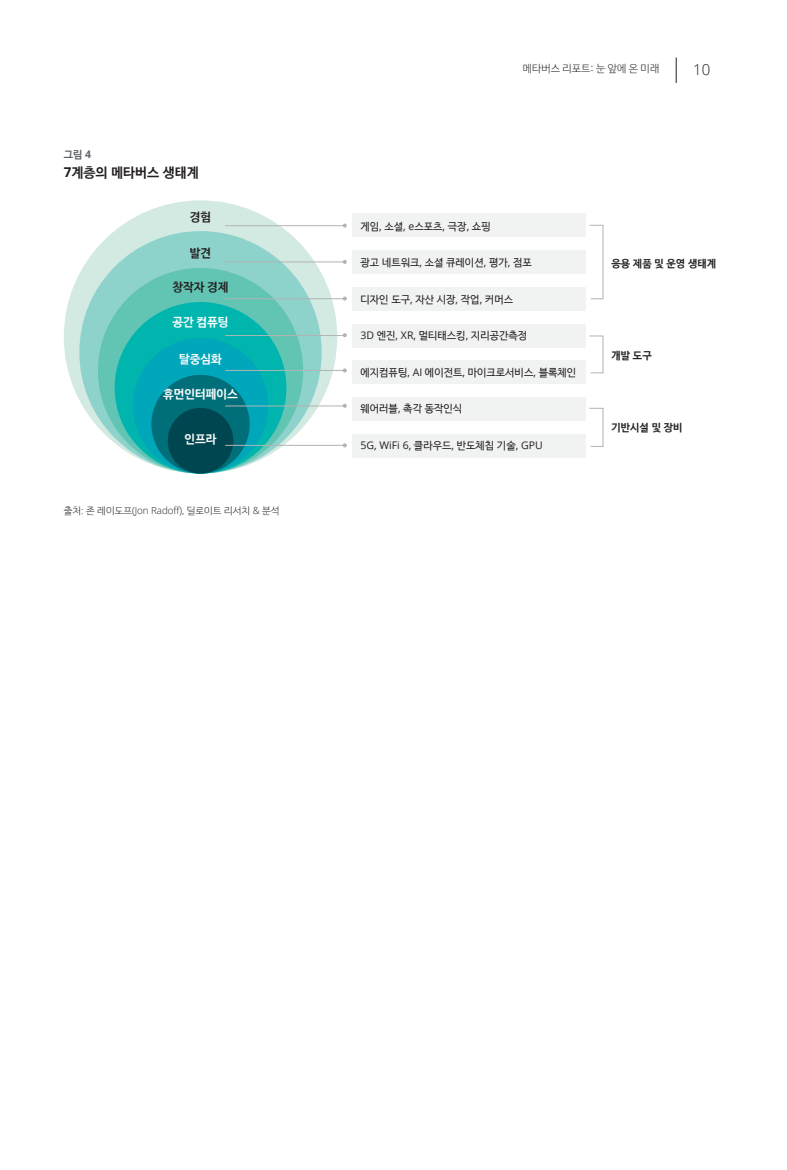
<style>
.page{position:relative;width:787px;height:1170px;background:#fff}
.page>*{position:absolute;margin:0;border:0;box-sizing:border-box;transform-origin:0 0}
.t1{font:300 15px "Open Sans";color:#231f20}
.t2{font:700 13.5px "Nanum Barun Gothic";color:#231f20}
.t3{font:700 12px "Nanum Barun Gothic";color:#fff}
.t4{font:700 12px "Nanum Barun Gothic";color:#231f20}
.t5{font:10.5px "Nanum Barun Gothic";color:#231f20}
.t6{font:10.5px "Open Sans";color:#231f20}
.t7{font:700 10.5px "Nanum Barun Gothic";color:#231f20}
.t8{font:300 10.5px "Nanum Barun Gothic";color:#231f20}
.t9{font:700 10.5px "Nanum Barun Gothic";color:#5f6369}
.t10{font:300 9.75px "Nanum Barun Gothic";color:#231f20}
.s1{font-family:"Open Sans"}
.s2{font-family:"Nanum Barun Gothic"}
</style>
<div class="page">
<svg style="left:676px;top:57px;width:1px;height:26px"></svg>
<div style="left:352px;top:214px;width:234px;height:23px;background:#f1f2f2"></div>
<div style="left:352px;top:250px;width:234px;height:24px;background:#f1f2f2"></div>
<div style="left:352px;top:287px;width:234px;height:23px;background:#f1f2f2"></div>
<div style="left:352px;top:324px;width:234px;height:23px;background:#f1f2f2"></div>
<div style="left:352px;top:360px;width:234px;height:24px;background:#f1f2f2"></div>
<div style="left:352px;top:397px;width:234px;height:23px;background:#f1f2f2"></div>
<div style="left:352px;top:434px;width:234px;height:23px;background:#f1f2f2"></div>
<div style="left:64px;top:200px;width:273px;height:273px;background:#d2eae2;border-radius:50%"></div>
<div style="left:79px;top:231px;width:243px;height:242px;background:#8ed2cc;border-radius:50%"></div>
<div style="left:98px;top:268px;width:205px;height:205px;background:#62c5b4;border-radius:50%"></div>
<div style="left:115px;top:302px;width:171px;height:171px;background:#00b5ae;border-radius:50%"></div>
<div style="left:133px;top:338px;width:135px;height:135px;background:#00a6b9;border-radius:50%"></div>
<div style="left:151px;top:375px;width:99px;height:98px;background:#006f7a;border-radius:50%"></div>
<div style="left:168px;top:408px;width:65px;height:65px;background:#004650;border-radius:50%"></div>
<svg style="left:589px;top:225px;width:14px;height:74px"></svg>
<svg style="left:589px;top:335px;width:14px;height:38px"></svg>
<svg style="left:589px;top:407px;width:14px;height:40px"></svg>
<hr style="left:225px;top:225px;width:120px;height:1px;background:#b1b4b5">
<hr style="left:225px;top:261px;width:120px;height:1px;background:#b1b4b5">
<hr style="left:225px;top:298px;width:120px;height:1px;background:#b1b4b5">
<hr style="left:225px;top:335px;width:120px;height:1px;background:#b1b4b5">
<hr style="left:225px;top:370px;width:120px;height:1px;background:#b1b4b5">
<hr style="left:225px;top:405px;width:120px;height:1px;background:#b1b4b5">
<hr style="left:225px;top:445px;width:120px;height:1px;background:#b1b4b5">
<svg style="left:343px;top:223px;width:4px;height:5px"></svg>
<svg style="left:343px;top:260px;width:4px;height:4px"></svg>
<svg style="left:343px;top:296px;width:4px;height:4px"></svg>
<svg style="left:343px;top:333px;width:4px;height:4px"></svg>
<svg style="left:343px;top:368px;width:4px;height:4px"></svg>
<svg style="left:343px;top:404px;width:4px;height:4px"></svg>
<svg style="left:343px;top:443px;width:4px;height:4px"></svg>
<p class="t9" style="left:64px;top:149px;width:29px">그림 <span class="s1">4</span></p>
<p class="t2" style="left:64px;top:166px;width:137px"><span class="s1">7</span>계층의 메타버스 생태계</p>
<p class="t4" style="left:190px;top:211px;width:23px">경험</p>
<p class="t4" style="left:190px;top:247px;width:23px">발견</p>
<p class="t4" style="left:172px;top:281px;width:58px">창작자 경제</p>
<p class="t3" style="left:172px;top:316px;width:58px">공간 컴퓨팅</p>
<p class="t3" style="left:179px;top:352px;width:44px">탈중심화</p>
<p class="t3" style="left:163px;top:387px;width:76px">휴먼인터페이스</p>
<p class="t3" style="left:184px;top:433px;width:34px">인프라</p>
<p class="t10" style="left:64px;top:505px;width:217px">출처<span class="s1">:</span> 존 레이도프<span class="s1">(Jon Radoff),</span> 딜로이트 리서치 <span class="s1">&amp;</span> 분석</p>
<p class="t8" style="left:522px;top:63px;width:138px">메타버스 리포트: 눈 앞에 온 미래</p>
<h1 class="t1" style="left:693px;top:59px;width:19px">10</h1>
<p class="t5" style="left:360px;top:221px;width:132px">게임<span class="s1">,</span> 소셜<span class="s1">, e</span>스포츠<span class="s1">,</span> 극장<span class="s1">,</span> 쇼핑</p>
<p class="t5" style="left:360px;top:257px;width:173px">광고 네트워크<span class="s1">,</span> 소셜 큐레이션<span class="s1">,</span> 평가<span class="s1">,</span> 점포</p>
<p class="t5" style="left:360px;top:294px;width:154px">디자인 도구<span class="s1">,</span> 자산 시장<span class="s1">,</span> 작업<span class="s1">,</span> 커머스</p>
<p class="t5" style="left:360px;top:330px;width:168px"><span class="s1">3D</span> 엔진<span class="s1">, XR,</span> 멀티태스킹<span class="s1">,</span> 지리공간측정</p>
<p class="t5" style="left:360px;top:367px;width:217px">에지컴퓨팅<span class="s1">, AI</span> 에이전트<span class="s1">,</span> 마이크로서비스<span class="s1">,</span> 블록체인</p>
<p class="t5" style="left:360px;top:403px;width:103px">웨어러블<span class="s1">,</span> 촉각 동작인식</p>
<p class="t6" style="left:360px;top:437px;width:184px">5G, WiFi 6, <span class="s2">클라우드</span>, <span class="s2">반도체칩 기술</span>, GPU</p>
<p class="t7" style="left:611px;top:258px;width:106px">응용 제품 및 운영 생태계</p>
<p class="t7" style="left:611px;top:350px;width:42px">개발 도구</p>
<p class="t7" style="left:611px;top:422px;width:73px">기반시설 및 장비</p>
</div>
